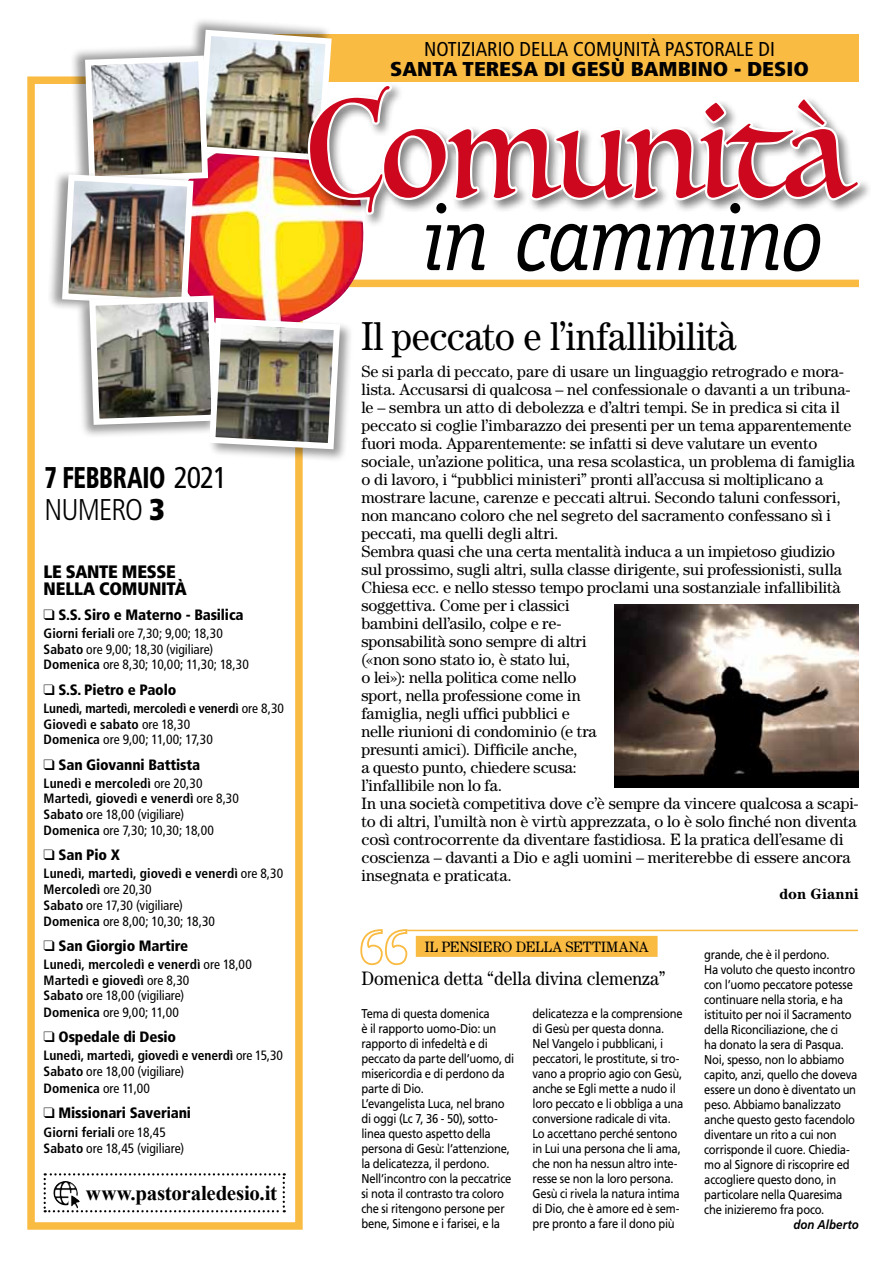
<style>
.page{position:relative;width:893px;height:1263px;background:#fff}
.page>*{position:absolute;margin:0;border:0;box-sizing:border-box;transform-origin:0 0}
.t1{font:135px "Luminari";letter-spacing:-.01em;color:#cd071e;scale:.87 1}
.t2{font:italic 93.6px "Officina Serif";letter-spacing:-.04em;color:#000;scale:.95 1}
.t3{font:40.5px "Century Std";letter-spacing:-.015em;color:#000;scale:.9 1}
.t4{font:900 condensed 30px/32px "Frutiger LT Std";letter-spacing:-.01em;color:#000;scale:.8 1}
.t5{font:700 21px "Times New Roman";letter-spacing:-.015em;color:#000}
.t6{font:condensed 20.1px "Frutiger LT Std";color:#000}
.t7{font:900 condensed 20.1px "Frutiger LT Std";color:#000;scale:1.1 1}
.t8{font:19.5px "Century Std";color:#000;scale:.9 1}
.t9{font:900 condensed 18px/16.5px "Frutiger LT Std";letter-spacing:-.01em;color:#000}
.t10{font:16.5px/18px "Century Std";letter-spacing:-.005em;color:#000}
.t11{font:900 condensed 15px "Frutiger LT Std";letter-spacing:-.01em;color:#000}
.t12{font:15px "Century Std";letter-spacing:.015em;color:#000}
.t13{font:700 15px "Century Std";color:#000}
.t14{font:700 condensed 13.5px/15.8px "Frutiger LT Std";color:#000}
.t15{font:condensed 13.5px/15.8px "Frutiger LT Std";color:#000}
.t16{font:12.75px/15px "Frutiger LT Std";letter-spacing:-.02em;color:#000;scale:.88 1}
.t17{font:italic 700 12.75px "Frutiger LT Std";letter-spacing:.005em;color:#000;scale:.9 1}
.s1{font-weight:400}
.s2{font-weight:300}
.s3{font-style:inherit}
.s4{font-weight:700}
.s5{font-size:138px}
</style>
<div class="page">
<div style="left:27px;top:76px;width:276px;height:1154px;background:#fff;border:8px solid #fabb43"></div>
<div style="left:183px;top:16px;width:150px;height:147px;background:#000;opacity:.4"></div>
<div style="left:46px;top:169px;width:147px;height:147px;background:#000;opacity:.4"></div>
<div style="left:207px;top:316px;width:147px;height:147px;background:#000;opacity:.4"></div>
<svg style="left:44px;top:1173px;width:241px;height:39px"></svg>
<img style="left:50px;top:1181px;width:30px;height:27px">
<img style="left:59px;top:27px;width:804px;height:425px">
<div style="left:416px;top:936px;width:242px;height:21px;background:#fabb43"></div>
<hr style="left:407px;top:930px;width:451px;height:1px;background:#fabb43">
<svg style="left:360px;top:929px;width:48px;height:37px"></svg>
<img style="left:614px;top:605px;width:245px;height:182px">
<h3 class="t4" style="left:45px;top:462px;width:230px">7 febbraio <span class="s1">2021<br></span><span class="s2">NUMERO</span> <span class="s3">3</span></h3>
<p class="t9" style="left:44px;top:563px;width:145px">LE SANTE MESSE<br>NELLA COMUNITÀ</p>
<p class="t11" style="left:44px;top:606px;width:201px">❑ S.S. Siro e Materno - Basilica</p>
<p class="t15" style="left:44px;top:625px;width:207px"><span class="s4">Giorni feriali</span> ore 7,30; 9,00; 18,30<br><span class="s4">Sabato</span> ore 9,00; 18,30 (vigiliare)<br><span class="s4">Domenica</span> ore 8,30; 10,00; 11,30; 18,30</p>
<p class="t11" style="left:44px;top:681px;width:134px">❑ S.S. Pietro e Paolo</p>
<p class="t14" style="left:44px;top:700px;width:242px">Lunedì, martedì, mercoledì e venerdì <span class="s1">ore 8,30<br></span>Giovedì e sabato <span class="s1">ore 18,30<br></span>Domenica <span class="s1">ore 9,00; 11,00; 17,30</span></p>
<p class="t11" style="left:44px;top:755px;width:158px">❑ San Giovanni Battista</p>
<p class="t14" style="left:44px;top:775px;width:197px">Lunedì e mercoledì <span class="s1">ore 20,30<br></span>Martedì, giovedì e venerdì <span class="s1">ore 8,30<br></span>Sabato <span class="s1">ore 18,00 (vigiliare)<br></span>Domenica <span class="s1">ore 7,30; 10,30; 18,00</span></p>
<p class="t11" style="left:44px;top:846px;width:78px">❑ San Pio X</p>
<p class="t14" style="left:44px;top:866px;width:241px">Lunedì, martedì, giovedì e venerdì <span class="s1">ore 8,30<br></span>Mercoledì <span class="s1">ore 20,30<br></span>Sabato <span class="s1">ore 17,30 (vigiliare)<br></span>Domenica <span class="s1">ore 8,00; 10,30; 18,30</span></p>
<p class="t11" style="left:44px;top:937px;width:146px">❑ San Giorgio Martire</p>
<p class="t14" style="left:44px;top:956px;width:210px">Lunedì, mercoledì e venerdì <span class="s1">ore 18,00<br></span>Martedì e giovedì <span class="s1">ore 8,30<br></span>Sabato <span class="s1">ore 18,00 (vigiliare)<br></span>Domenica <span class="s1">ore 9,00; 11,00</span></p>
<p class="t11" style="left:44px;top:1028px;width:134px">❑ Ospedale di Desio</p>
<p class="t14" style="left:44px;top:1047px;width:241px;line-height:16.2px">Lunedì, martedì, giovedì e venerdì <span class="s1">ore 15,30<br></span>Sabato <span class="s1">ore 18,00 (vigiliare)<br></span>Domenica <span class="s1">ore 11,00</span></p>
<p class="t11" style="left:44px;top:1104px;width:149px">❑ Missionari Saveriani</p>
<p class="t15" style="left:44px;top:1124px;width:142px;line-height:16.5px"><span class="s4">Giorni feriali</span> ore 18,45<br><span class="s4">Sabato</span> ore 18,45 (vigiliare)</p>
<p class="t5" style="left:86px;top:1178px;width:193px">www.pastoraledesio.it</p>
<p class="t6" style="left:424px;top:37px;width:352px">notiziario della Comunità pastorale di</p>
<p class="t7" style="left:390px;top:56px;width:382px">SANTA TERESA DI GESÙ BAMBINO - DESIO</p>
<h1 class="t1" style="left:307px;top:34px;width:617px"><span class="s5">C</span>omunità</h1>
<h2 class="t2" style="left:422px;top:185px;width:424px">in cammino</h2>
<h3 class="t3" style="left:361px;top:312px;width:418px">Il peccato e l’infallibilità</h3>
<p class="t10" style="left:361px;top:362px;width:498px">Se si parla di peccato, pare di usare un linguaggio retrogrado e mora&shy;lista. Accusarsi di qualcosa – nel confessionale o davanti a un tribuna&shy;le – sembra un atto di debolezza e d’altri tempi. Se in predica si cita il peccato si coglie l’imbarazzo dei presenti per un tema apparentemente fuori moda. Apparentemente: se infatti si deve valutare un evento sociale, un’azione politica, una resa scolastica, un problema di famiglia o di lavoro, i “pubblici ministeri” pronti all’accusa si moltiplicano a mostrare lacune, carenze e peccati altrui. Secondo taluni confessori, non mancano coloro che nel segreto del sacramento confessano sì i peccati, ma quelli degli altri.<br>Sembra quasi che una certa mentalità induca a un impietoso giudizio sul prossimo, sugli altri, sulla classe dirigente, sui professionisti, sulla Chiesa ecc. e nello stesso tempo proclami una sostanziale infallibilità soggettiva. Come per i classici<br>bambini dell’asilo, colpe e re-<br>sponsabilità sono sempre di altri<br>(«non sono stato io, è stato lui,<br>o lei»): nella politica come nello<br>sport, nella professione come in<br>famiglia, negli uffici pubblici e<br>nelle riunioni di condominio (e tra<br>presunti amici). Difficile anche,<br>a questo punto, chiedere scusa:<br>l’infallibile non lo fa.<br>In una società competitiva dove c’è sempre da vincere qualcosa a scapi&shy;to di altri, l’umiltà non è virtù apprezzata, o lo è solo finché non diventa così controcorrente da diventare fastidiosa. E la pratica dell’esame di coscienza – davanti a Dio e agli uomini – meriterebbe di essere ancora insegnata e praticata.</p>
<p class="t13" style="left:779px;top:885px;width:81px">don Gianni</p>
<p class="t12" style="left:425px;top:938px;width:223px">Il Pensiero della settimana</p>
<p class="t8" style="left:361px;top:967px;width:340px">Domenica detta “della divina clemenza”</p>
<p class="t16" style="left:533px;top:1006px;width:173px">delicatezza e la comprensione di Gesù per questa donna.<br>Nel Vangelo i pubblicani, i peccatori, le prostitute, si tro&shy;vano a proprio agio con Gesù, anche se Egli mette a nudo il loro peccato e li obbliga a una conversione radicale di vita.<br>Lo accettano perché sentono in Lui una persona che li ama, che non ha nessun altro inte&shy;resse se non la loro persona.<br>Gesù ci rivela la natura intima di Dio, che è amore ed è sem&shy;pre pronto a fare il dono più</p>
<p class="t16" style="left:361px;top:1006px;width:175px">Tema di questa domenica<br>è il rapporto uomo-Dio: un rapporto di infedeltà e di peccato da parte dell’uomo, di misericordia e di perdono da parte di Dio.<br>L’evangelista Luca, nel brano di oggi (Lc 7, 36 - 50), sotto&shy;linea questo aspetto della persona di Gesù: l’attenzione, la delicatezza, il perdono.<br>Nell’incontro con la peccatrice si nota il contrasto tra coloro che si ritengono persone per bene, Simone e i farisei, e la</p>
<p class="t16" style="left:704px;top:947px;width:175px">grande, che è il perdono.<br>Ha voluto che questo incontro con l’uomo peccatore potesse continuare nella storia, e ha istituito per noi il Sacramento della Riconciliazione, che ci<br>ha donato la sera di Pasqua.<br>Noi, spesso, non lo abbiamo capito, anzi, quello che doveva essere un dono è diventato un peso. Abbiamo banalizzato anche questo gesto facendolo diventare un rito a cui non corrisponde il cuore. Chiedia&shy;mo al Signore di riscoprire ed accogliere questo dono, in particolare nella Quaresima che inizieremo fra poco.</p>
<p class="t17" style="left:794px;top:1217px;width:74px">don Alberto</p>
</div>
